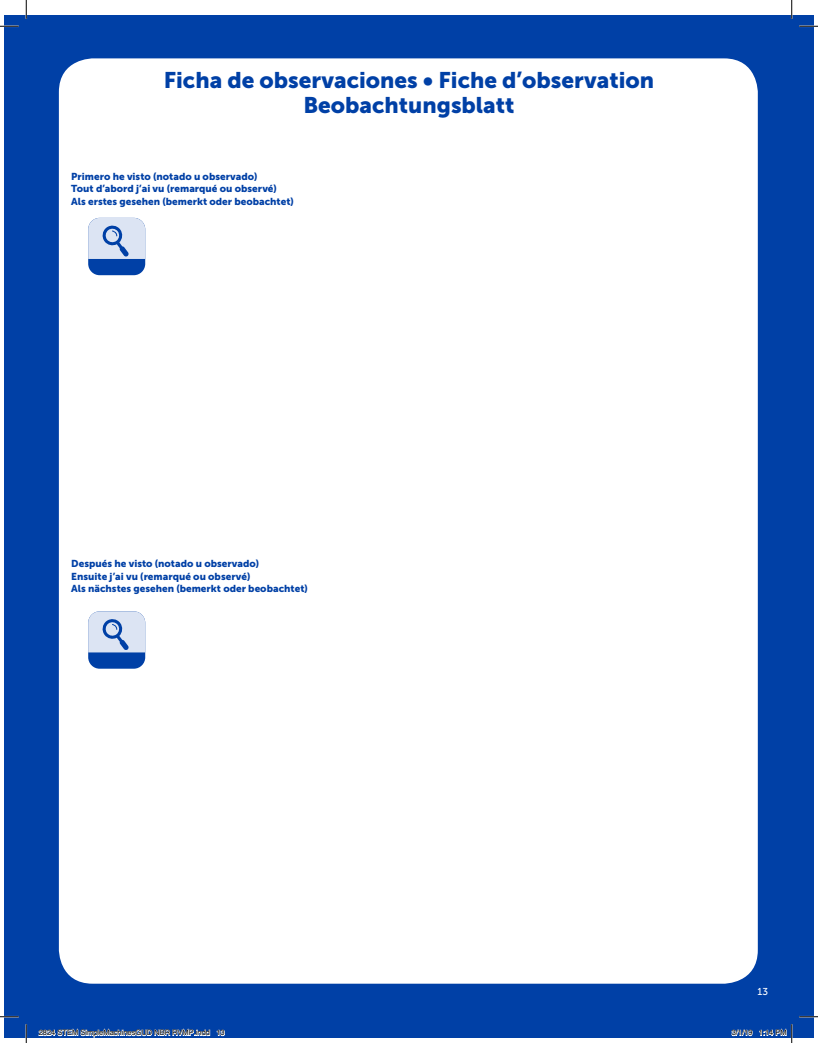
<style>
.page{position:relative;width:818px;height:1043px;background:#fff}
.page>*{position:absolute;margin:0;border:0;box-sizing:border-box;transform-origin:0 0}
.t1{font:22.5px/25px "Museo Sans 900";color:#0040a6;text-align:center}
.t2{font:10px/12.5px "Museo Sans 900";color:#0040a6}
.t3{font:10px "Museo Sans 500";color:#fff}
.t4{font:7.5px "Helvetica";color:#000}
</style>
<div class="page">
<div style="left:26px;top:15px;width:787px;height:1022px;background:#0040a6"></div>
<div style="left:59px;top:58px;width:698px;height:925px;background:#fff;border-radius:34px"></div>
<div style="left:4px;top:15px;width:22px;height:1022px;background:#0040a6"></div>
<div style="left:88px;top:611px;width:57px;height:57px;background:#0040a6;border-radius:11px"></div>
<svg style="left:88px;top:611px;width:57px;height:41px;background:#c5d2ea"></svg>
<div style="left:88px;top:218px;width:57px;height:57px;background:#0040a6;border-radius:11px"></div>
<svg style="left:88px;top:218px;width:57px;height:41px;background:#c5d3eb"></svg>
<svg style="left:0;top:25px;width:19px;height:2px"></svg>
<svg style="left:799px;top:25px;width:19px;height:2px"></svg>
<svg style="left:0;top:1015px;width:19px;height:2px"></svg>
<svg style="left:799px;top:1015px;width:19px;height:2px"></svg>
<svg style="left:25px;top:0;width:2px;height:19px"></svg>
<svg style="left:25px;top:1024px;width:2px;height:18px"></svg>
<svg style="left:790px;top:0;width:2px;height:19px"></svg>
<svg style="left:38px;top:1028px;width:172px;height:9px"></svg>
<svg style="left:217px;top:1029px;width:8px;height:7px"></svg>
<svg style="left:731px;top:1029px;width:21px;height:7px"></svg>
<svg style="left:759px;top:1024px;width:33px;height:18px"></svg>
<h1 class="t1" style="left:164px;top:68px;width:492px">Ficha de observaciones • Fiche d’observation<br>Beobachtungsblatt</h1>
<p class="t2" style="left:71px;top:170px;width:224px">Primero he visto (notado u observado)<br>Tout d’abord j’ai vu (remarqué ou observé)<br>Als erstes gesehen (bemerkt oder beobachtet)</p>
<p class="t2" style="left:71px;top:557px;width:238px">Después he visto (notado u observado)<br>Ensuite j’ai vu (remarqué ou observé)<br>Als nächstes gesehen (bemerkt oder beobachtet)</p>
<p class="t3" style="left:757px;top:986px;width:12px">13</p>
<p class="t4" style="left:39px;top:1027px;width:187px">2824 STEM SimpleMachinesGUD NBR RVMP.indd 13</p>
<p class="t4" style="left:731px;top:1027px;width:57px">3/1/19 1:14 PM</p>
</div>
